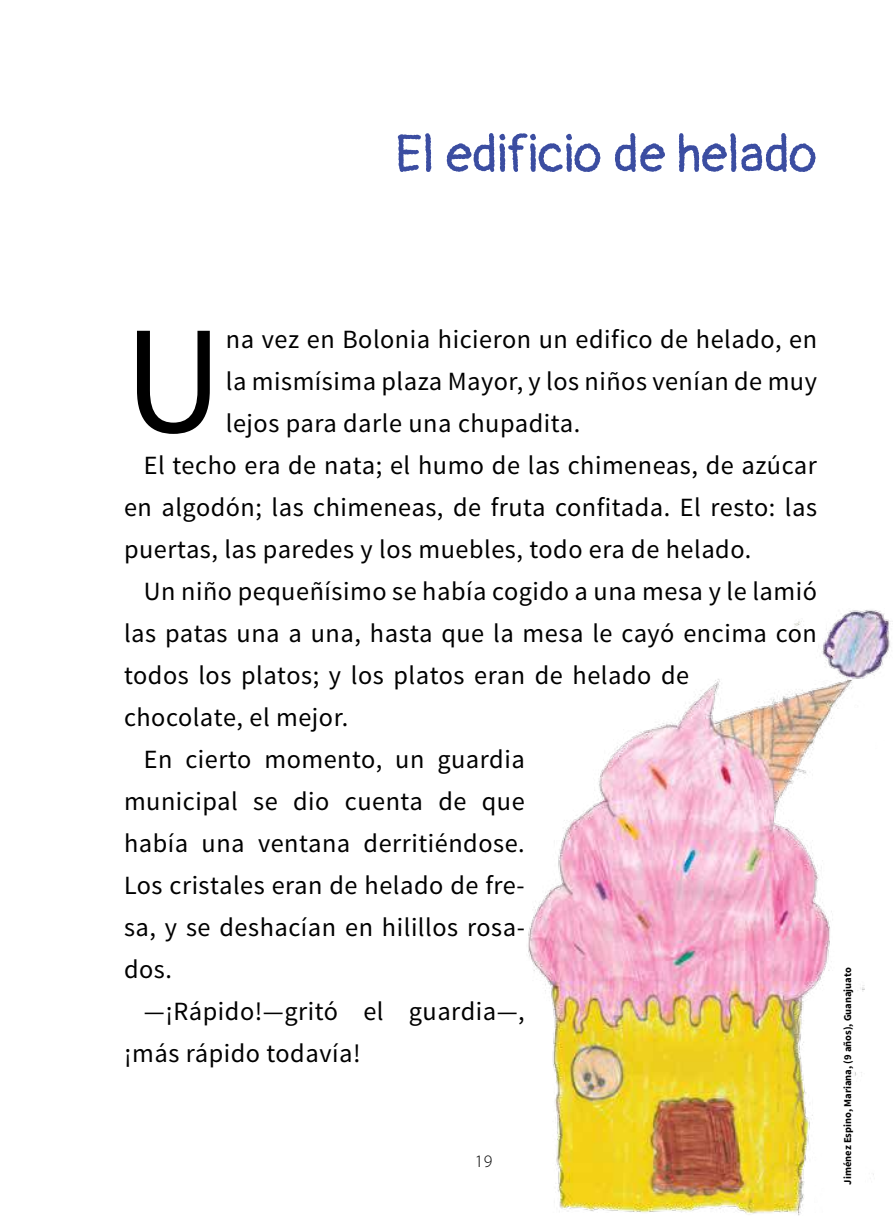
<style>
.page{position:relative;width:893px;height:1216px;background:#fff}
.page>*{position:absolute;margin:0;border:0;box-sizing:border-box;transform-origin:0 0}
.t1{font:154.35px "Source Sans Pro";color:#000}
.t2{font:52.5px "Pangolin";color:#3b4da1}
.t3{font:26.25px "Source Sans Pro";letter-spacing:.02em;color:#000}
.t4{font:300 17.5px "Myriad Pro";color:#000}
.t5{font:700 10.5px "Source Sans Pro";color:#000}
</style>
<div class="page">
<img style="left:528px;top:610px;width:365px;height:605px">
<h2 class="t2" style="left:395px;top:106px;width:424px">El edificio de helado</h2>
<h1 class="t1" style="left:124px;top:285px;width:100px">U</h1>
<p class="t3" style="left:226px;top:323px;width:593px">na vez en Bolonia hicieron un edifico de helado, en</p>
<p class="t3" style="left:226px;top:365px;width:593px">la mismísima plaza Mayor, y los niños venían de muy</p>
<p class="t3" style="left:226px;top:407px;width:356px">lejos para darle una chupadita.</p>
<p class="t3" style="left:144px;top:449px;width:675px">El techo era de nata; el humo de las chimeneas, de azúcar</p>
<p class="t3" style="left:124px;top:491px;width:694px">en algodón; las chimeneas, de fruta confitada. El resto: las</p>
<p class="t3" style="left:124px;top:533px;width:629px">puertas, las paredes y los muebles, todo era de helado.</p>
<p class="t3" style="left:144px;top:575px;width:675px">Un niño pequeñísimo se había cogido a una mesa y le lamió</p>
<p class="t3" style="left:124px;top:617px;width:694px">las patas una a una, hasta que la mesa le cayó encima con</p>
<p class="t3" style="left:124px;top:659px;width:567px">todos los platos; y los platos eran de helado de</p>
<p class="t3" style="left:124px;top:701px;width:226px">chocolate, el mejor.</p>
<p class="t3" style="left:144px;top:743px;width:382px">En cierto momento, un guardia</p>
<p class="t3" style="left:124px;top:785px;width:402px">municipal se dio cuenta de que</p>
<p class="t3" style="left:124px;top:827px;width:402px">había una ventana derritiéndose.</p>
<p class="t3" style="left:124px;top:869px;width:402px">Los cristales eran de helado de fre-</p>
<p class="t3" style="left:124px;top:911px;width:402px">sa, y se deshacían en hilillos rosa-</p>
<p class="t3" style="left:124px;top:953px;width:49px">dos.</p>
<p class="t3" style="left:144px;top:995px;width:382px">—¡Rápido!—gritó el guardia—,</p>
<p class="t3" style="left:124px;top:1037px;width:238px">¡más rápido todavía!</p>
<p class="t4" style="left:475px;top:1150px;width:19px">19</p>
<p class="t5" style="left:841px;top:1184px;width:219px;rotate:-90deg">Jiménez Espino, Mariana, (9 años), Guanajuato</p>
</div>
